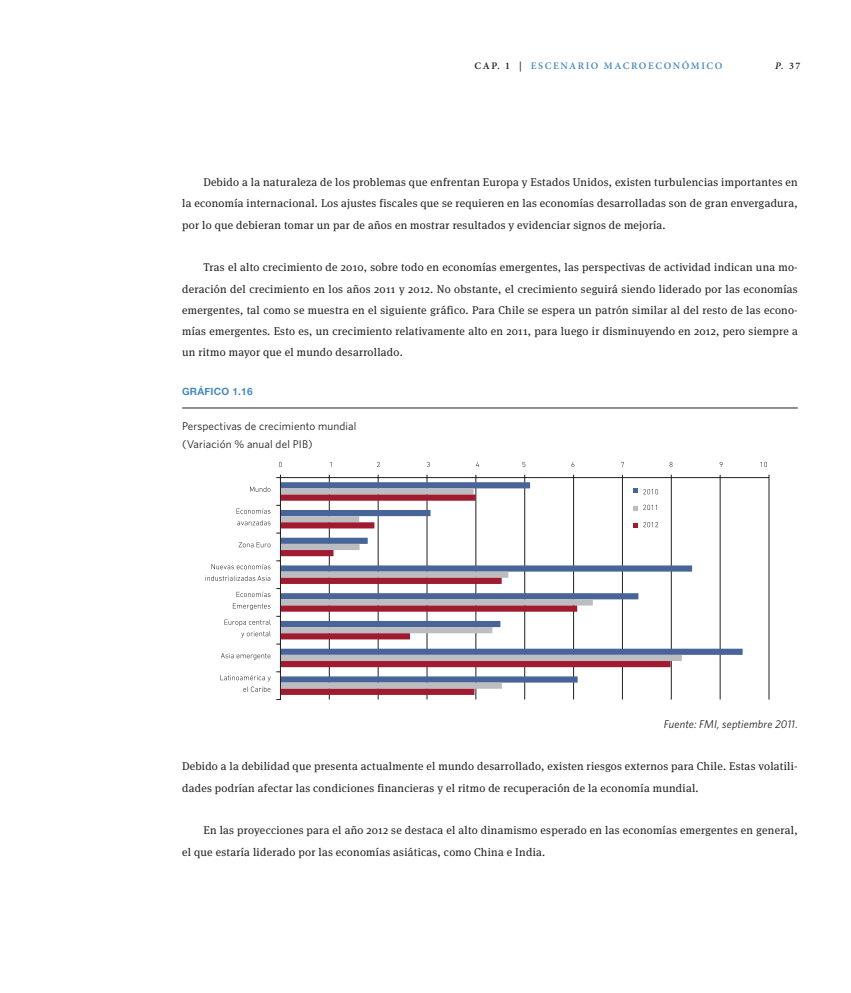
<style>
.page{position:relative;width:851px;height:993px;background:#fff}
.page>*{position:absolute;margin:0;border:0;box-sizing:border-box;transform-origin:0 0}
.t1{font:11.25px/21.2px "Meta Serif OT";letter-spacing:.02em;color:#231f20;text-align:justify}
.t2{font:11.25px/17.5px "Whitney";letter-spacing:.01em;color:#231f20}
.t3{font:italic 11.25px "Whitney";letter-spacing:.015em;color:#231f20}
.t4{font:600 10px "Minion Pro";letter-spacing:.16em;color:#4688bd}
.t5{font:700 10px "Helvetica Neue";color:#4688bd}
.t6{font:italic 600 10px "Minion Pro";color:#231f20}
.s1{color:#231f20}
.s2{font-style:normal}
</style>
<div class="page">
<hr style="left:182px;top:407px;width:615px;height:1px;background:#231f20">
<hr style="left:329px;top:477px;width:1px;height:222px;background:#231f20">
<hr style="left:378px;top:477px;width:1px;height:222px;background:#231f20">
<hr style="left:427px;top:477px;width:1px;height:222px;background:#231f20">
<hr style="left:475px;top:477px;width:1px;height:222px;background:#231f20">
<hr style="left:524px;top:477px;width:1px;height:222px;background:#231f20">
<hr style="left:573px;top:477px;width:1px;height:222px;background:#231f20">
<hr style="left:622px;top:477px;width:1px;height:222px;background:#231f20">
<hr style="left:671px;top:477px;width:1px;height:222px;background:#231f20">
<hr style="left:719px;top:477px;width:1px;height:222px;background:#231f20">
<hr style="left:768px;top:477px;width:1px;height:222px;background:#231f20">
<svg style="left:281px;top:482px;width:461px;height:200px"></svg>
<svg style="left:281px;top:488px;width:400px;height:200px"></svg>
<svg style="left:281px;top:494px;width:389px;height:200px"></svg>
<hr style="left:280px;top:477px;width:488px;height:1px;background:#231f20">
<hr style="left:280px;top:477px;width:1px;height:222px;background:#231f20">
<svg style="left:279px;top:461px;width:3px;height:6px"></svg>
<svg style="left:377px;top:461px;width:3px;height:6px"></svg>
<svg style="left:522px;top:462px;width:3px;height:5px"></svg>
<svg style="left:669px;top:461px;width:3px;height:6px"></svg>
<svg style="left:719px;top:461px;width:3px;height:6px"></svg>
<svg style="left:760px;top:461px;width:6px;height:6px"></svg>
<svg style="left:250px;top:486px;width:20px;height:5px"></svg>
<svg style="left:236px;top:508px;width:34px;height:5px"></svg>
<svg style="left:237px;top:520px;width:33px;height:5px"></svg>
<svg style="left:239px;top:542px;width:31px;height:5px"></svg>
<svg style="left:211px;top:564px;width:59px;height:5px"></svg>
<svg style="left:205px;top:575px;width:65px;height:5px"></svg>
<svg style="left:236px;top:591px;width:34px;height:6px"></svg>
<svg style="left:233px;top:603px;width:37px;height:6px"></svg>
<svg style="left:224px;top:619px;width:46px;height:18px"></svg>
<svg style="left:221px;top:653px;width:49px;height:6px"></svg>
<svg style="left:220px;top:671px;width:60px;height:20px"></svg>
<svg style="left:632px;top:488px;width:5px;height:5px"></svg>
<svg style="left:643px;top:489px;width:15px;height:5px"></svg>
<svg style="left:643px;top:504px;width:14px;height:6px"></svg>
<svg style="left:643px;top:522px;width:15px;height:5px"></svg>
<svg style="left:632px;top:505px;width:5px;height:5px"></svg>
<svg style="left:632px;top:523px;width:5px;height:4px"></svg>
<p class="t4" style="left:474px;top:59px;width:249px"><span class="s1">CAP. 1 |</span> ESCENARIO MACROECONÓMICO</p>
<p class="t6" style="left:775px;top:59px;width:27px">p. <span class="s2">37</span></p>
<p class="t1" style="left:182px;top:172px;width:617px;text-indent:21px">Debido a la naturaleza de los problemas que enfrentan Europa y Estados Unidos, existen turbulencias importantes en la economía internacional. Los ajustes fiscales que se requieren en las economías desarrolladas son de gran envergadura, por lo que debieran tomar un par de años en mostrar resultados y evidenciar signos de mejoría.</p>
<p class="t1" style="left:182px;top:257px;width:617px;text-indent:21px">Tras el alto crecimiento de 2010, sobre todo en economías emergentes, las perspectivas de actividad indican una mo&shy;deración del crecimiento en los años 2011 y 2012. No obstante, el crecimiento seguirá siendo liderado por las economías emergentes, tal como se muestra en el siguiente gráfico. Para Chile se espera un patrón similar al del resto de las econo&shy;mías emergentes. Esto es, un crecimiento relativamente alto en 2011, para luego ir disminuyendo en 2012, pero siempre a un ritmo mayor que el mundo desarrollado.</p>
<p class="t5" style="left:182px;top:385px;width:16px">GRÁFICO</p>
<p class="t5" style="left:232px;top:385px;width:22px">1.16</p>
<p class="t2" style="left:182px;top:417px;width:176px">Perspectivas de crecimiento mundial (Variación % anual del PIB)</p>
<p class="t3" style="left:663px;top:717px;width:135px">Fuente: FMI, septiembre 2011.</p>
<p class="t1" style="left:182px;top:756px;width:617px">Debido a la debilidad que presenta actualmente el mundo desarrollado, existen riesgos externos para Chile. Estas volatili&shy;dades podrían afectar las condiciones financieras y el ritmo de recuperación de la economía mundial.</p>
<p class="t1" style="left:182px;top:819px;width:617px;text-indent:21px">En las proyecciones para el año 2012 se destaca el alto dinamismo esperado en las economías emergentes en general, el que estaría liderado por las economías asiáticas, como China e India.</p>
</div>
